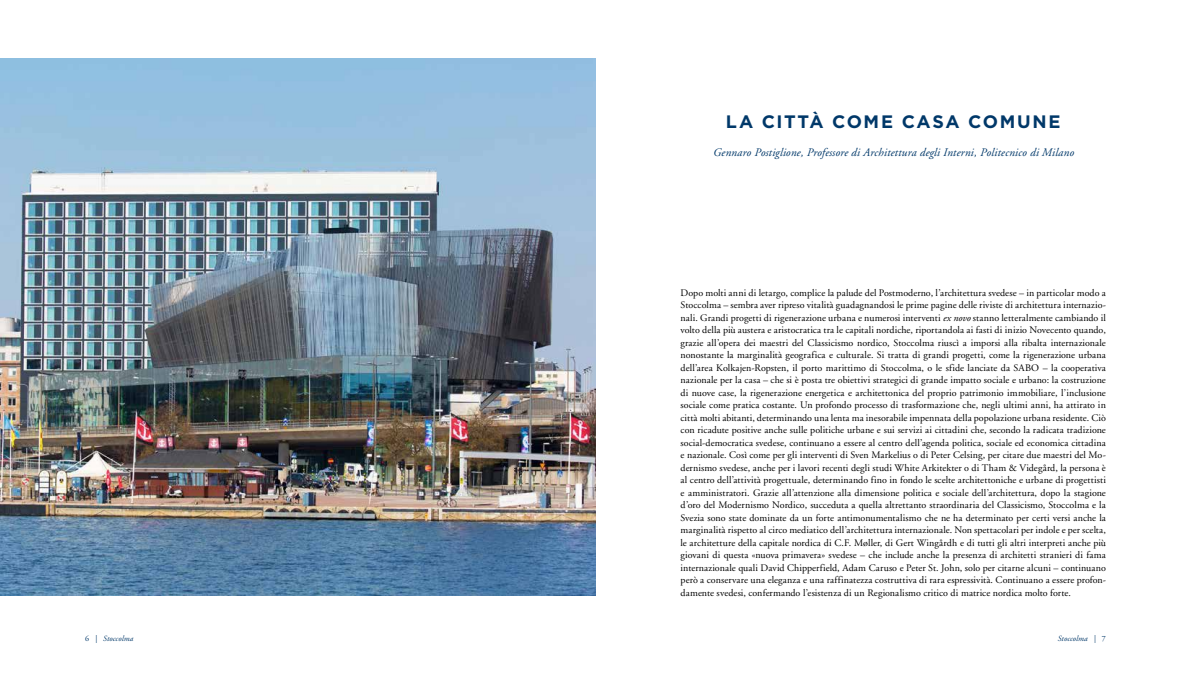
<style>
.page{position:relative;width:1191px;height:681px;background:#fff}
.page>*{position:absolute;margin:0;border:0;box-sizing:border-box;transform-origin:0 0}
.t1{font:700 18px "Gotham";letter-spacing:.09em;color:#003869}
.t2{font:italic 11.5px "Adobe Garamond";letter-spacing:.01em;color:#003869}
.t3{font:10px/12.5px "Adobe Garamond";letter-spacing:.005em;color:#000;text-align:justify}
.t4{font:italic 8px "Adobe Garamond Pro";letter-spacing:.015em;color:#003869}
.s1{font-style:italic}
.s2{font-style:normal}
</style>
<div class="page">
<img style="left:0;top:58px;width:595px;height:537px">
<h1 class="t1" style="left:726px;top:109px;width:336px">LA CITTÀ COME CASA COMUNE</h1>
<p class="t2" style="left:712px;top:146px;width:362px">Gennaro Postiglione, Professore di Architettura degli Interni, Politecnico di Milano</p>
<p class="t3" style="left:680px;top:286px;width:427px">Dopo molti anni di letargo, complice la palude del Postmoderno, l’architettura svedese – in particolar modo a Stoccolma – sembra aver ripreso vitalità guadagnandosi le prime pagine delle riviste di architettura internazio&shy;nali. Grandi progetti di rigenerazione urbana e numerosi interventi <span class="s1">ex novo</span> stanno letteralmente cambiando il volto della più austera e aristocratica tra le capitali nordiche, riportandola ai fasti di inizio Novecento quando, grazie all’opera dei maestri del Classicismo nordico, Stoccolma riuscì a imporsi alla ribalta internazionale nonostante la marginalità geografica e culturale. Si tratta di grandi progetti, come la rigenerazione urbana dell’area Kolkajen-Ropsten, il porto marittimo di Stoccolma, o le sfide lanciate da SABO – la cooperativa nazionale per la casa – che si è posta tre obiettivi strategici di grande impatto sociale e urbano: la costruzione di nuove case, la rigenerazione energetica e architettonica del proprio patrimonio immobiliare, l’inclusione sociale come pratica costante. Un profondo processo di trasformazione che, negli ultimi anni, ha attirato in città molti abitanti, determinando una lenta ma inesorabile impennata della popolazione urbana residente. Ciò con ricadute positive anche sulle politiche urbane e sui servizi ai cittadini che, secondo la radicata tradizione social-democratica svedese, continuano a essere al centro dell’agenda politica, sociale ed economica cittadina e nazionale. Così come per gli interventi di Sven Markelius o di Peter Celsing, per citare due maestri del Mo&shy;dernismo svedese, anche per i lavori recenti degli studi White Arkitekter o di Tham &amp; Videgård, la persona è al centro dell’attività progettuale, determinando fino in fondo le scelte architettoniche e urbane di progettisti e amministratori. Grazie all’attenzione alla dimensione politica e sociale dell’architettura, dopo la stagione d’oro del Modernismo Nordico, succeduta a quella altrettanto straordinaria del Classicismo, Stoccolma e la Svezia sono state dominate da un forte antimonumentalismo che ne ha determinato per certi versi anche la marginalità rispetto al circo mediatico dell’architettura internazionale. Non spettacolari per indole e per scelta, le architetture della capitale nordica di C.F. Møller, di Gert Wingårdh e di tutti gli altri interpreti anche più giovani di questa «nuova primavera» svedese – che include anche la presenza di architetti stranieri di fama internazionale quali David Chipperfield, Adam Caruso e Peter St. John, solo per citarne alcuni – continuano però a conservare una eleganza e una raffinatezza costruttiva di rara espressività. Continuano a essere profon&shy;damente svedesi, confermando l’esistenza di un Regionalismo critico di matrice nordica molto forte.</p>
<p class="t4" style="left:85px;top:633px;width:50px"><span class="s2">6</span> | Stoccolma</p>
<p class="t4" style="left:1057px;top:633px;width:50px">Stoccolma | <span class="s2">7</span></p>
</div>
